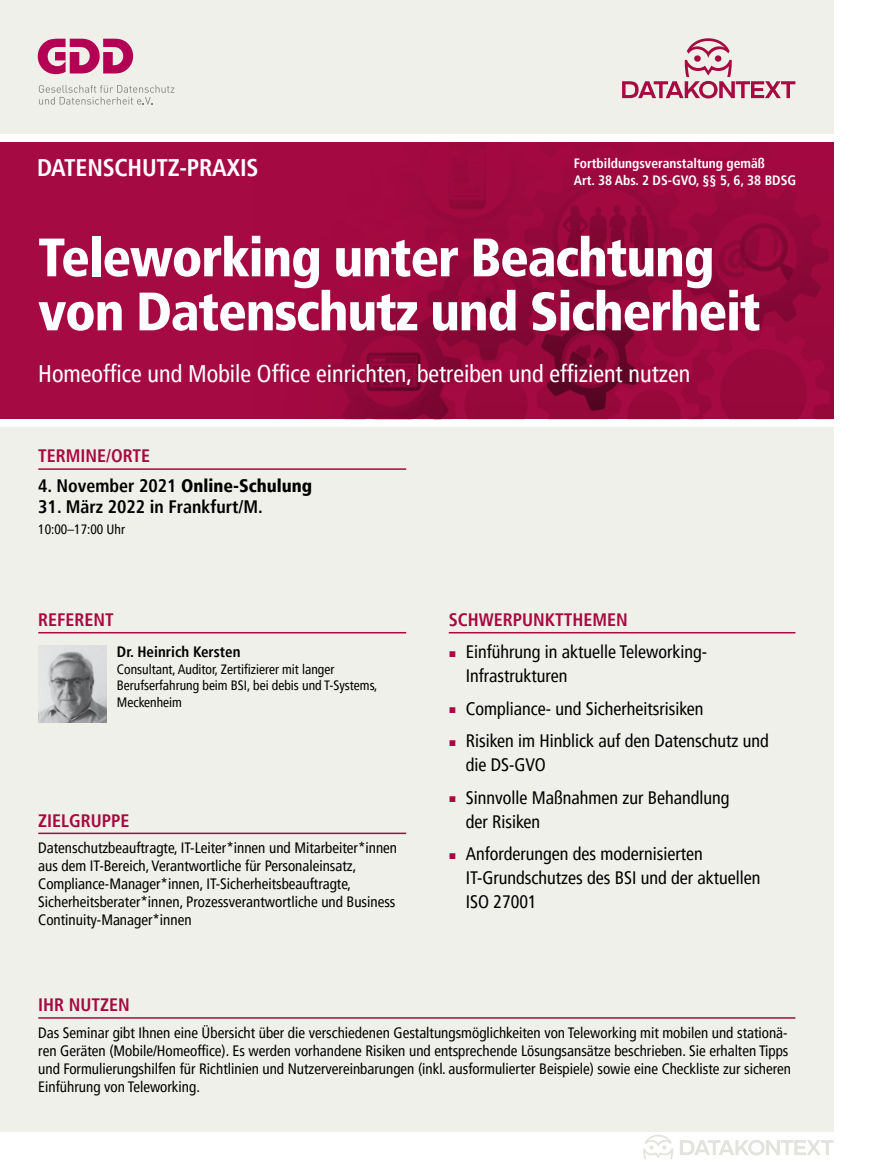
<style>
.page{position:relative;width:872px;height:1170px;background:#fff}
.page>*{position:absolute;margin:0;border:0;box-sizing:border-box;transform-origin:0 0}
.t1{font:900 condensed 54px/54px "Frutiger LT Pro";letter-spacing:-.025em;color:#fff}
.t2{font:condensed 24px "Frutiger LT Pro";color:#fff}
.t3{font:700 condensed 24px "Frutiger LT Pro";letter-spacing:-.01em;color:#fff}
.t4{font:condensed 18px/24px "Frutiger LT Pro";color:#000}
.t5{font:700 condensed 18px "Frutiger LT Pro";color:#a60a42}
.t6{font:900 condensed 18px "Frutiger LT Pro";color:#000}
.t7{font:700 condensed 18px "Frutiger LT Pro";color:#000}
.t8{font:condensed 15px/18px "Frutiger LT Pro";color:#000}
.t9{font:700 condensed 15px "Frutiger LT Pro";color:#000}
.t10{font:condensed 13.5px/16.5px "Frutiger LT Pro";color:#000}
.t11{font:700 condensed 13.5px/16.5px "Frutiger LT Pro";color:#fff}
.s1{font-weight:700}
.s2{color:#a60a42}
</style>
<div class="page">
<div style="left:0;top:427px;width:833px;height:704px;background:#f0f0ea"></div>
<div style="left:0;top:142px;width:833px;height:277px;background:#a60a42"></div>
<img style="left:325px;top:142px;width:508px;height:277px">
<div style="left:0;top:0;width:833px;height:134px;background:#f0f0ea"></div>
<svg style="left:38px;top:39px;width:95px;height:35px"></svg>
<svg style="left:39px;top:85px;width:135px;height:20px"></svg>
<svg style="left:622px;top:38px;width:173px;height:60px"></svg>
<svg style="left:643px;top:1135px;width:30px;height:24px"></svg>
<svg style="left:680px;top:1140px;width:153px;height:15px"></svg>
<hr style="left:449px;top:632px;width:346px;height:1px;background:#a60a42">
<hr style="left:38px;top:632px;width:368px;height:1px;background:#a60a42">
<hr style="left:38px;top:832px;width:368px;height:2px;background:#a60a42">
<hr style="left:38px;top:468px;width:368px;height:2px;background:#a60a42">
<hr style="left:38px;top:1017px;width:757px;height:1px;background:#a60a42">
<img style="left:38px;top:646px;width:68px;height:76px">
<h2 class="t3" style="left:37px;top:153px;width:223px">DATENSCHUTZ-PRAXIS</h2>
<p class="t11" style="left:574px;top:155px;width:224px">Fortbildungsveranstaltung gemäß<br>Art. 38 Abs. 2 DS-GVO, §§ 5, 6, 38 BDSG</p>
<h1 class="t1" style="left:38px;top:230px;width:724px">Teleworking unter Beachtung von Datenschutz und Sicherheit</h1>
<h2 class="t2" style="left:38px;top:360px;width:653px">Homeoffice und Mobile Office einrichten, betreiben und effizient nutzen</h2>
<p class="t5" style="left:38px;top:445px;width:113px">TERMINE/ORTE</p>
<p class="t6" style="left:38px;top:475px;width:275px"><span class="s1">4. November 2021</span> Online-Schulung</p>
<p class="t7" style="left:38px;top:496px;width:226px">31. März 2022 in Frankfurt/M.</p>
<p class="t10" style="left:38px;top:521px;width:88px">10:00–17:00 Uhr</p>
<p class="t5" style="left:38px;top:609px;width:77px">REFERENT</p>
<p class="t9" style="left:117px;top:643px;width:125px">Dr. Heinrich Kersten</p>
<p class="t10" style="left:117px;top:661px;width:262px">Consultant, Auditor, Zertifizierer mit langer<br>Berufserfahrung beim BSI, bei debis und T-Systems,<br>Meckenheim</p>
<p class="t5" style="left:38px;top:809px;width:93px">ZIELGRUPPE</p>
<p class="t8" style="left:38px;top:839px;width:360px">Datenschutzbeauftragte, IT-Leiter*innen und Mitarbeiter*innen aus dem IT-Bereich, Verantwortliche für Personaleinsatz, Compliance-Manager*innen, IT-Sicherheitsbeauftragte, Sicherheitsberater*innen, Prozessverantwortliche und Business Continuity-Manager*innen</p>
<p class="t5" style="left:449px;top:609px;width:180px">SCHWERPUNKTTHEMEN</p>
<p class="t4" style="left:466px;top:640px;width:243px;text-indent:-17px"><span class="s2">▪</span> Einführung in aktuelle Teleworking-<br>Infrastrukturen</p>
<p class="t4" style="left:449px;top:696px;width:256px"><span class="s2">▪</span> Compliance- und Sicherheitsrisiken</p>
<p class="t4" style="left:466px;top:729px;width:304px;text-indent:-17px"><span class="s2">▪</span> Risiken im Hinblick auf den Datenschutz und die DS-GVO</p>
<p class="t4" style="left:466px;top:785px;width:265px;text-indent:-17px"><span class="s2">▪</span> Sinnvolle Maßnahmen zur Behandlung der Risiken</p>
<p class="t4" style="left:466px;top:842px;width:296px;text-indent:-17px"><span class="s2">▪</span> Anforderungen des modernisierten<br>IT-Grundschutzes des BSI und der aktuellen<br>ISO 27001</p>
<p class="t5" style="left:38px;top:994px;width:93px">IHR NUTZEN</p>
<p class="t8" style="left:38px;top:1023px;width:754px">Das Seminar gibt Ihnen eine Übersicht über die verschiedenen Gestaltungsmöglichkeiten von Teleworking mit mobilen und stationä&shy;ren Geräten (Mobile/Homeoffice). Es werden vorhandene Risiken und entsprechende Lösungsansätze beschrieben. Sie erhalten Tipps und Formulierungshilfen für Richtlinien und Nutzervereinbarungen (inkl. ausformulierter Beispiele) sowie eine Checkliste zur sicheren Einführung von Teleworking.</p>
</div>
